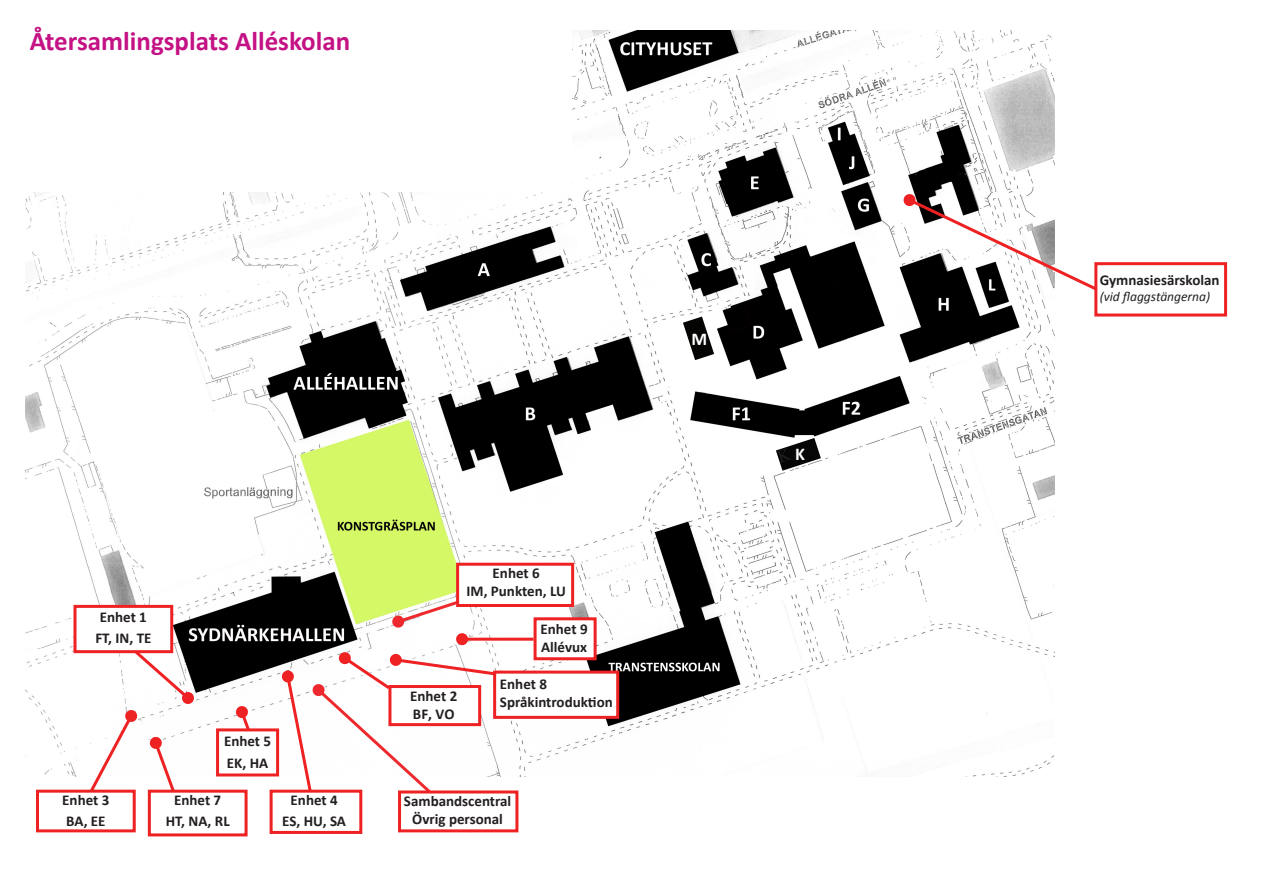
<style>
.page{position:relative;width:1263px;height:893px;background:#fff}
.page>*{position:absolute;margin:0;border:0;box-sizing:border-box;transform-origin:0 0}
.t1{font:700 27px "Calibri";color:#c41284}
.t2{font:700 18px "Calibri";color:#fff}
.t3{font:700 15px/21.6px "Calibri";color:#231f20}
.t4{font:italic 13.5px "Calibri";color:#231f20}
</style>
<div class="page">
<img style="left:26px;top:30px;width:1028px;height:746px">
<div style="left:772px;top:438px;width:53px;height:21px;background:#fff"></div>
<div style="left:0;top:0;width:572px;height:191px;background:#fff"></div>
<svg style="left:391px;top:585px;width:112px;height:43px"></svg>
<div style="left:270px;top:790px;width:92px;height:44px;background:#fff;border:3px solid #ee2123"></div>
<svg style="left:903px;top:193px;width:191px;height:105px"></svg>
<div style="left:1094px;top:262px;width:133px;height:55px;background:#fff;border:3px solid #ee2123"></div>
<hr style="left:462px;top:638px;width:72px;height:3px;background:#ee2123">
<div style="left:456px;top:633px;width:12px;height:12px;background:#ee2123;border-radius:50%"></div>
<div style="left:534px;top:617px;width:63px;height:43px;background:#fff;border:3px solid #ee2123"></div>
<div style="left:456px;top:563px;width:118px;height:44px;background:#fff;border:3px solid #ee2123"></div>
<div style="left:36px;top:790px;width:100px;height:42px;background:#fff;border:3px solid #ee2123"></div>
<div style="left:74px;top:605px;width:99px;height:48px;background:#fff;border:3px solid #ee2123"></div>
<div style="left:493px;top:671px;width:126px;height:48px;background:#fff;border:3px solid #ee2123"></div>
<svg style="left:683px;top:317px;width:31px;height:43px"></svg>
<svg style="left:281px;top:651px;width:277px;height:183px"></svg>
<div style="left:398px;top:790px;width:120px;height:42px;background:#fff;border:3px solid #ee2123"></div>
<svg style="left:83px;top:645px;width:112px;height:158px"></svg>
<div style="left:148px;top:790px;width:100px;height:46px;background:#fff;border:3px solid #ee2123"></div>
<div style="left:216px;top:728px;width:63px;height:48px;background:#fff;border:3px solid #ee2123"></div>
<svg style="left:235px;top:705px;width:18px;height:27px"></svg>
<svg style="left:776px;top:438px;width:45px;height:33px"></svg>
<p class="t1" style="left:30px;top:24px;width:322px">Återsamlingsplats Alléskolan</p>
<p class="t2" style="left:691px;top:327px;width:17px">M</p>
<p class="t3" style="left:95px;top:606px;width:58px;text-align:center">Enhet 1<br>FT, IN, TE</p>
<p class="t3" style="left:224px;top:730px;width:49px">Enhet 5<br>EK, HA</p>
<p class="t3" style="left:62px;top:789px;width:49px">Enhet 3<br>BA, EE</p>
<p class="t3" style="left:291px;top:789px;width:49px">Enhet 4</p>
<p class="t3" style="left:166px;top:789px;width:65px;text-align:center">Enhet 7<br>HT, NA, RL</p>
<p class="t3" style="left:282px;top:811px;width:65px">ES, HU, SA</p>
<p class="t3" style="left:493px;top:562px;width:49px">Enhet 6</p>
<p class="t3" style="left:467px;top:580px;width:101px">IM, Punkten, LU</p>
<p class="t3" style="left:410px;top:685px;width:49px">Enhet 2</p>
<p class="t3" style="left:413px;top:703px;width:43px">BF, VO</p>
<p class="t3" style="left:540px;top:620px;width:49px;line-height:18px">Enhet 9<br>Allévux</p>
<p class="t3" style="left:500px;top:675px;width:114px;line-height:18px">Enhet 8<br>Språkintroduktion</p>
<p class="t3" style="left:404px;top:792px;width:109px;line-height:18px;text-align:center">Sambandscentral<br>Övrig personal</p>
<p class="t2" style="left:795px;top:442px;width:11px">K</p>
<p class="t3" style="left:1100px;top:269px;width:121px">Gymnasiesärskolan</p>
<p class="t4" style="left:1100px;top:287px;width:112px">(vid flaggstängerna)</p>
</div>
